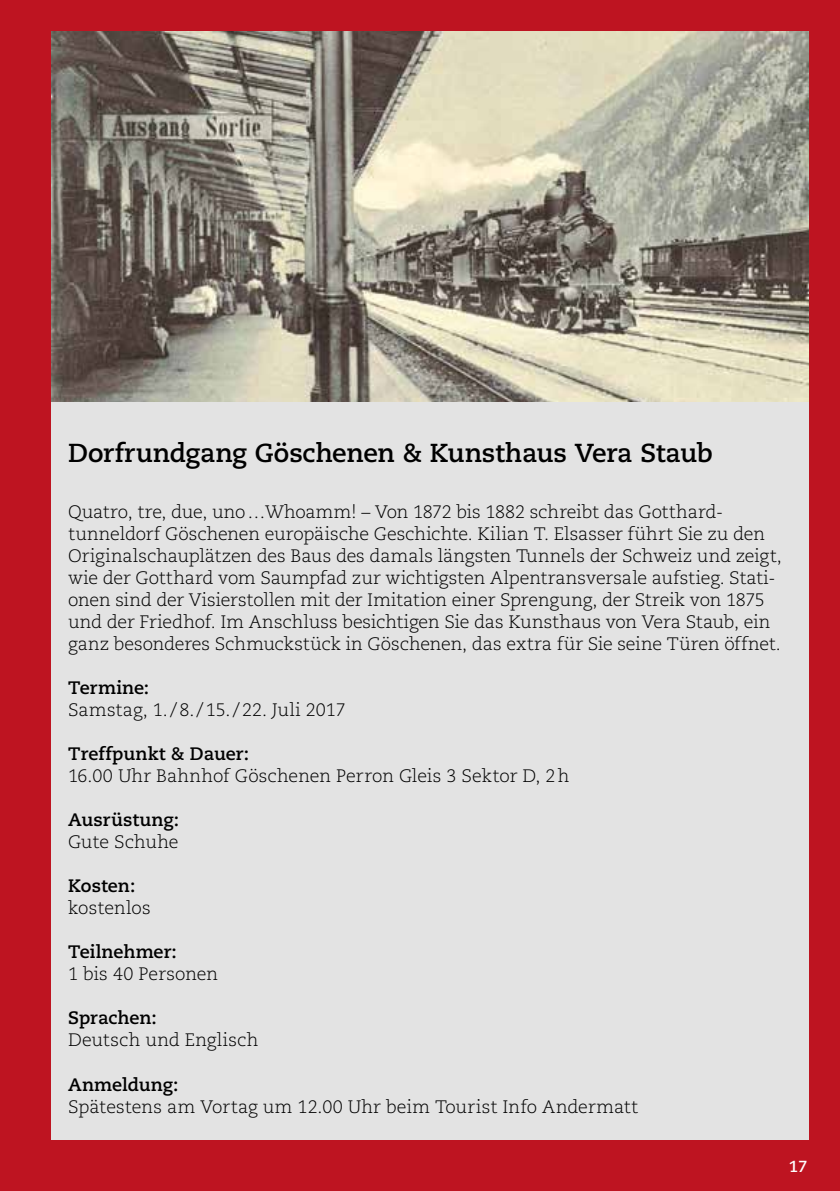
<style>
.page{position:relative;width:840px;height:1191px;background:#fff}
.page>*{position:absolute;margin:0;border:0;box-sizing:border-box;transform-origin:0 0}
.t1{font:700 26px "Caecilia LT Std";letter-spacing:-.01em;color:#000}
.t2{font:300 18px/22px "Caecilia LT Std";letter-spacing:-.005em;color:#000}
.t3{font:700 18px "Caecilia LT Std";color:#000}
.t4{font:700 16px "Caecilia LT Std";color:#fff}
</style>
<div class="page">
<div style="left:0;top:0;width:839px;height:1191px;background:#be1421"></div>
<img style="left:51px;top:31px;width:757px;height:372px">
<div style="left:51px;top:403px;width:757px;height:737px;background:#e3e3e3"></div>
<h1 class="t1" style="left:68px;top:438px;width:645px">Dorfrundgang Göschenen &amp; Kunsthaus Vera Staub</h1>
<p class="t2" style="left:68px;top:501px;width:715px">Quatro, tre, due, uno…Whoamm! – Von 1872 bis 1882 schreibt das Gotthard&shy;tunneldorf Göschenen europäische Geschichte. Kilian T. Elsasser führt Sie zu den Originalschauplätzen des Baus des damals längsten Tunnels der Schweiz und zeigt, wie der Gotthard vom Saumpfad zur wichtigsten Alpentransversale aufstieg. Stati&shy;onen sind der Visierstollen mit der Imitation einer Sprengung, der Streik von 1875 und der Friedhof. Im Anschluss besichtigen Sie das Kunsthaus von Vera Staub, ein ganz besonderes Schmuckstück in Göschenen, das extra für Sie seine Türen öffnet.</p>
<p class="t3" style="left:68px;top:677px;width:83px">Termine:</p>
<p class="t2" style="left:68px;top:699px;width:279px">Samstag, 1./8./15./22. Juli 2017</p>
<p class="t3" style="left:68px;top:743px;width:182px">Treffpunkt &amp; Dauer:</p>
<p class="t2" style="left:68px;top:765px;width:502px">16.00 Uhr Bahnhof Göschenen Perron Gleis 3 Sektor D, 2h</p>
<p class="t3" style="left:68px;top:809px;width:113px">Ausrüstung:</p>
<p class="t2" style="left:68px;top:831px;width:112px">Gute Schuhe</p>
<p class="t3" style="left:68px;top:875px;width:69px">Kosten:</p>
<p class="t2" style="left:68px;top:897px;width:84px">kostenlos</p>
<p class="t3" style="left:68px;top:941px;width:110px">Teilnehmer:</p>
<p class="t2" style="left:68px;top:963px;width:152px">1 bis 40 Personen</p>
<p class="t3" style="left:68px;top:1007px;width:90px">Sprachen:</p>
<p class="t2" style="left:68px;top:1029px;width:192px">Deutsch und Englisch</p>
<p class="t3" style="left:68px;top:1073px;width:112px">Anmeldung:</p>
<p class="t2" style="left:68px;top:1095px;width:571px">Spätestens am Vortag um 12.00 Uhr beim Tourist Info Andermatt</p>
<p class="t4" style="left:788px;top:1156px;width:20px">17</p>
</div>
